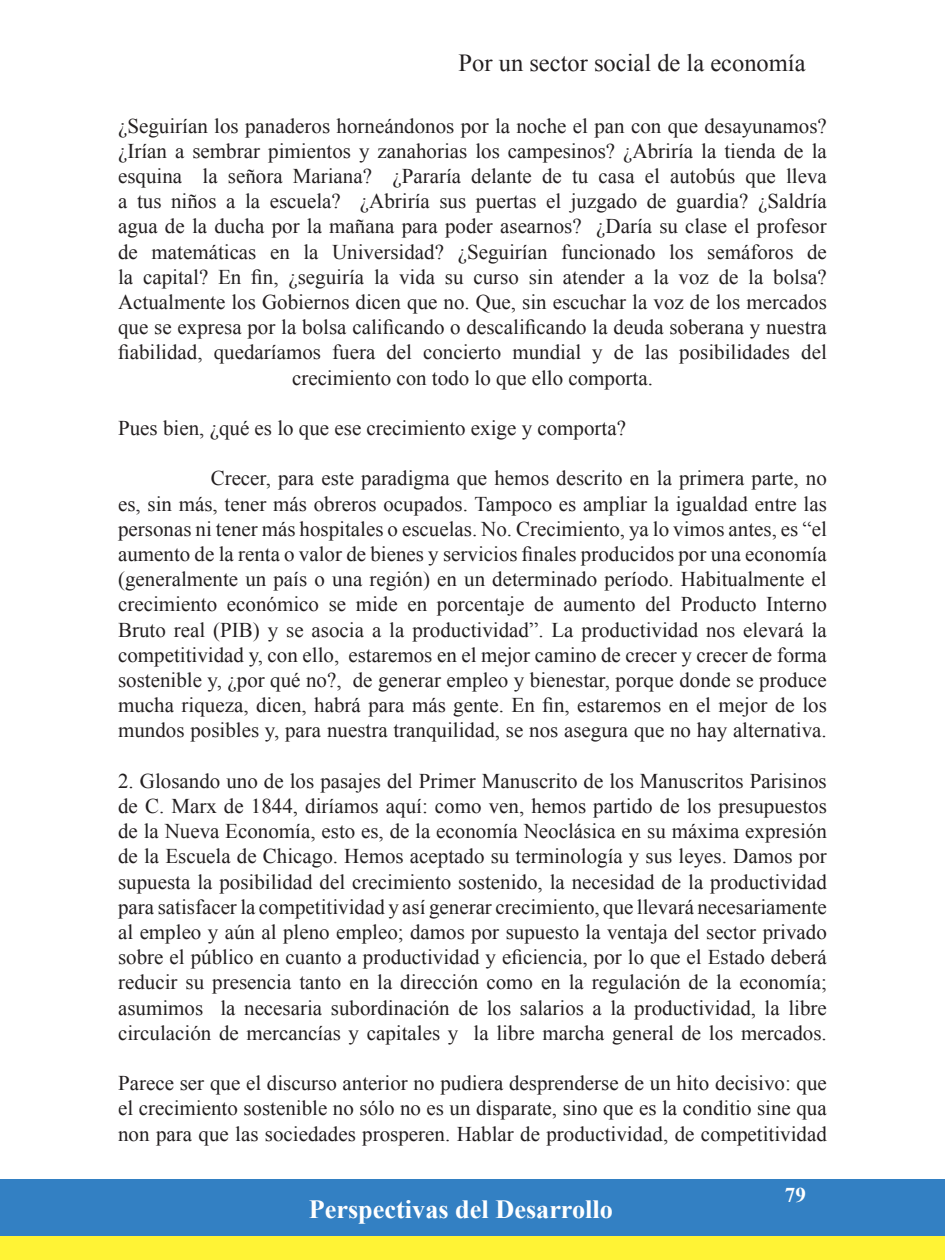
<style>
.page{position:relative;width:945px;height:1260px;background:#fff}
.page>*{position:absolute;margin:0;border:0;box-sizing:border-box;transform-origin:0 0}
.t1{font:700 26.25px "Times New Roman";color:#fff}
.t2{font:24.5px "Times New Roman";color:#231f20}
.t3{font:21px/25.2px "Times New Roman";color:#231f20;text-align:justify}
.t4{font:700 21px "Times New Roman";color:#fff}
</style>
<div class="page">
<div style="left:0;top:1179px;width:945px;height:81px;background:#3380c3"></div>
<div style="left:0;top:1236px;width:945px;height:24px;background:#fff335"></div>
<p class="t2" style="left:459px;top:46px;width:349px">Por un sector social de la economía</p>
<p class="t3" style="left:118px;top:112px;width:710px;text-align:center">¿Seguirían los panaderos horneándonos por la noche el pan con que desayunamos? ¿Irían a sembrar pimientos y zanahorias los campesinos? ¿Abriría la tienda de la esquina la señora Mariana? ¿Pararía delante de tu casa el autobús que lleva a tus niños a la escuela? ¿Abriría sus puertas el juzgado de guardia? ¿Saldría agua de la ducha por la mañana para poder asearnos? ¿Daría su clase el profesor de matemáticas en la Universidad? ¿Seguirían funcionado los semáforos de la capital? En fin, ¿seguiría la vida su curso sin atender a la voz de la bolsa?<br>Actualmente los Gobiernos dicen que no. Que, sin escuchar la voz de los mercados que se expresa por la bolsa calificando o descalificando la deuda soberana y nuestra fiabilidad, quedaríamos fuera del concierto mundial y de las posibilidades del crecimiento con todo lo que ello comporta.</p>
<p class="t3" style="left:118px;top:415px;width:509px">Pues bien, ¿qué es lo que ese crecimiento exige y comporta?</p>
<p class="t3" style="left:118px;top:465px;width:710px;text-indent:93px">Crecer, para este paradigma que hemos descrito en la primera parte, no es, sin más, tener más obreros ocupados. Tampoco es ampliar la igualdad entre las personas ni tener más hospitales o escuelas. No. Crecimiento, ya lo vimos antes, es “el aumento de la renta o valor de bienes y servicios finales producidos por una economía (generalmente un país o una región) en un determinado período. Habitualmente el crecimiento económico se mide en porcentaje de aumento del Producto Interno Bruto real (PIB) y se asocia a la productividad”. La productividad nos elevará la competitividad y, con ello, estaremos en el mejor camino de crecer y crecer de forma sostenible y, ¿por qué no?, de generar empleo y bienestar, porque donde se produce mucha riqueza, dicen, habrá para más gente. En fin, estaremos en el mejor de los mundos posibles y, para nuestra tranquilidad, se nos asegura que no hay alternativa.</p>
<p class="t3" style="left:118px;top:768px;width:710px">2. Glosando uno de los pasajes del Primer Manuscrito de los Manuscritos Parisinos de C. Marx de 1844, diríamos aquí: como ven, hemos partido de los presupuestos de la Nueva Economía, esto es, de la economía Neoclásica en su máxima expresión de la Escuela de Chicago. Hemos aceptado su terminología y sus leyes. Damos por supuesta la posibilidad del crecimiento sostenido, la necesidad de la productividad para satisfacer la competitividad y así generar crecimiento, que llevará necesariamente al empleo y aún al pleno empleo; damos por supuesto la ventaja del sector privado sobre el público en cuanto a productividad y eficiencia, por lo que el Estado deberá reducir su presencia tanto en la dirección como en la regulación de la economía; asumimos la necesaria subordinación de los salarios a la productividad, la libre circulación de mercancías y capitales y la libre marcha general de los mercados.</p>
<p class="t3" style="left:118px;top:1070px;width:710px">Parece ser que el discurso anterior no pudiera desprenderse de un hito decisivo: que el crecimiento sostenible no sólo no es un disparate, sino que es la conditio sine qua non para que las sociedades prosperen. Hablar de productividad, de competitividad</p>
<p class="t1" style="left:309px;top:1191px;width:306px">Perspectivas del Desarrollo</p>
<p class="t4" style="left:785px;top:1180px;width:22px">79</p>
</div>
